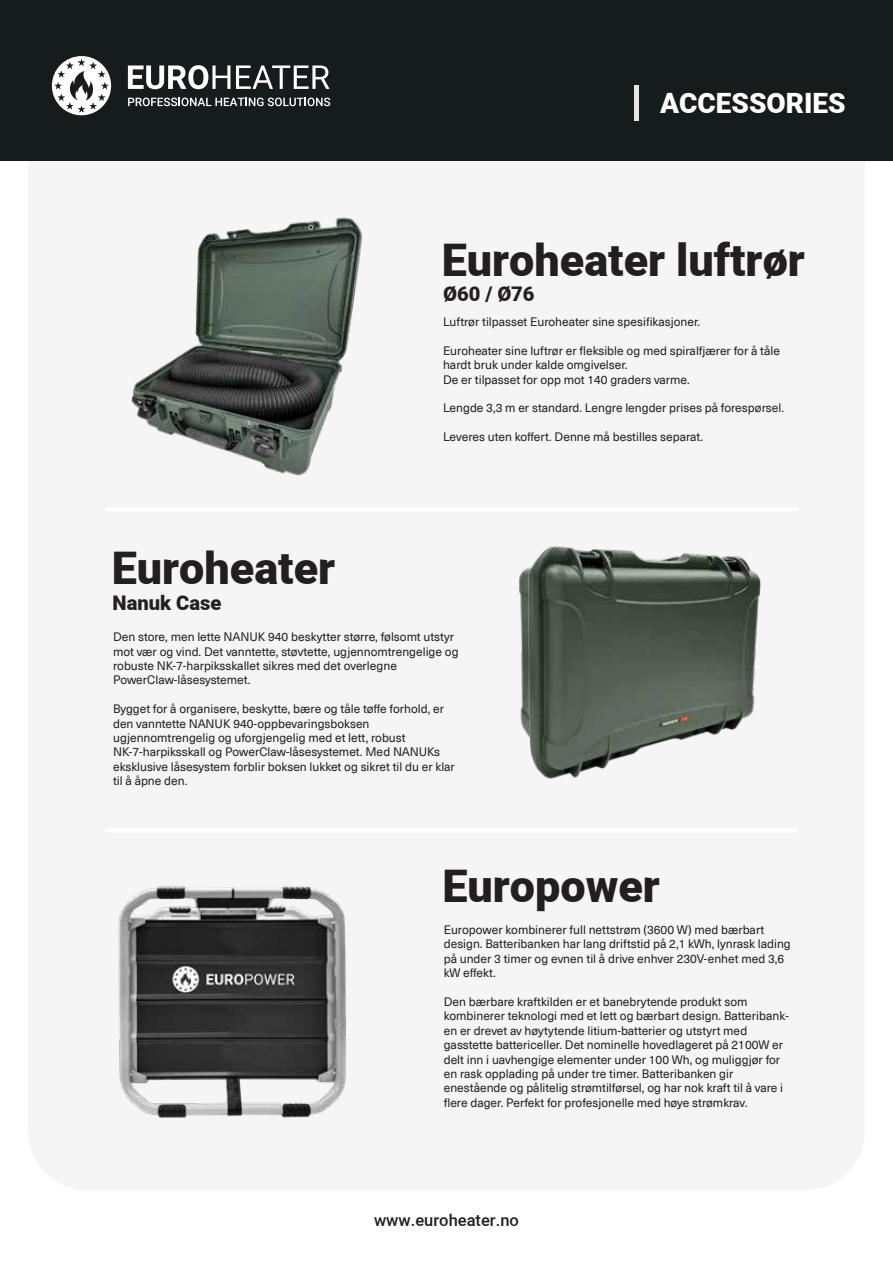
<style>
.page{position:relative;width:893px;height:1263px;background:#fff}
.page>*{position:absolute;margin:0;border:0;box-sizing:border-box;transform-origin:0 0}
.t1{font:900 45px "Araboto";color:#231f20}
.t2{font:900 27.9px "Araboto";color:#fff}
.t3{font:900 20.1px "Araboto";color:#231f20}
.t4{font:500 16.5px "Araboto";color:#231f20}
.t5{font:12px/14.4px "Neue Haas Unica Pro";color:#231f20}
</style>
<div class="page">
<div style="left:28px;top:82px;width:837px;height:1108px;background:#f5f5f5;border-radius:59px"></div>
<div style="left:0;top:0;width:893px;height:160px;background:#161b1c"></div>
<svg style="left:128px;top:65px;width:102px;height:24px"></svg>
<svg style="left:236px;top:65px;width:93px;height:24px"></svg>
<svg style="left:128px;top:98px;width:202px;height:8px"></svg>
<svg style="left:52px;top:56px;width:59px;height:59px"></svg>
<img style="left:131px;top:217px;width:231px;height:259px">
<img style="left:118px;top:886px;width:228px;height:232px">
<hr style="left:634px;top:85px;width:4px;height:36px;background:#e5e5e4">
<hr style="left:105px;top:507px;width:693px;height:4px;background:#fff;border-radius:2px">
<hr style="left:105px;top:828px;width:693px;height:4px;background:#fff;border-radius:2px">
<img style="left:519px;top:546px;width:242px;height:233px">
<h2 class="t2" style="left:660px;top:84px;width:187px">ACCESSORIES</h2>
<h1 class="t1" style="left:112px;top:536px;width:225px">Euroheater</h1>
<h3 class="t3" style="left:113px;top:589px;width:110px">Nanuk Case</h3>
<h1 class="t1" style="left:442px;top:228px;width:365px">Euroheater luftrør</h1>
<p class="t5" style="left:443px;top:315px;width:259px">Luftrør tilpasset Euroheater sine spesifikasjoner.</p>
<p class="t5" style="left:443px;top:343px;width:338px">Euroheater sine luftrør er fleksible og med spiralfjærer for å tåle hardt bruk under kalde omgivelser.<br>De er tilpasset for opp mot 140 graders varme.</p>
<p class="t5" style="left:443px;top:401px;width:343px">Lengde 3,3 m er standard. Lengre lengder prises på forespørsel.</p>
<p class="t5" style="left:443px;top:430px;width:262px">Leveres uten koffert. Denne må bestilles separat.</p>
<h3 class="t3" style="left:443px;top:279px;width:93px">Ø60 / Ø76</h3>
<p class="t5" style="left:113px;top:630px;width:347px">Den store, men lette NANUK 940 beskytter større, følsomt utstyr mot vær og vind. Det vanntette, støvtette, ugjennomtrengelige og robuste NK-7-harpiksskallet sikres med det overlegne PowerClaw-låsesystemet.</p>
<p class="t5" style="left:113px;top:702px;width:343px">Bygget for å organisere, beskytte, bære og tåle tøffe forhold, er den vanntette NANUK 940-oppbevaringsboksen ugjennomtrengelig og uforgjengelig med et lett, robust NK-7-harpiksskall og PowerClaw-låsesystemet. Med NANUKs eksklusive låsesystem forblir boksen lukket og sikret til du er klar til å åpne den.</p>
<h1 class="t1" style="left:442px;top:854px;width:219px">Europower</h1>
<p class="t5" style="left:444px;top:923px;width:349px">Europower kombinerer full nettstrøm (3600 W) med bærbart design. Batteribanken har lang driftstid på 2,1 kWh, lynrask lading på under 3 timer og evnen til å drive enhver 230V-enhet med 3,6 kW effekt.</p>
<p class="t5" style="left:444px;top:995px;width:347px">Den bærbare kraftkilden er et banebrytende produkt som kombinerer teknologi med et lett og bærbart design. Batteribank&shy;en er drevet av høytytende litium-batterier og utstyrt med gasstette battericeller. Det nominelle hovedlageret på 2100W er delt inn i uavhengige elementer under 100 Wh, og muliggjør for en rask opplading på under tre timer. Batteribanken gir enestående og pålitelig strømtilførsel, og har nok kraft til å vare i flere dager. Perfekt for profesjonelle med høye strømkrav.</p>
<h3 class="t4" style="left:374px;top:1208px;width:146px">www.euroheater.no</h3>
</div>
